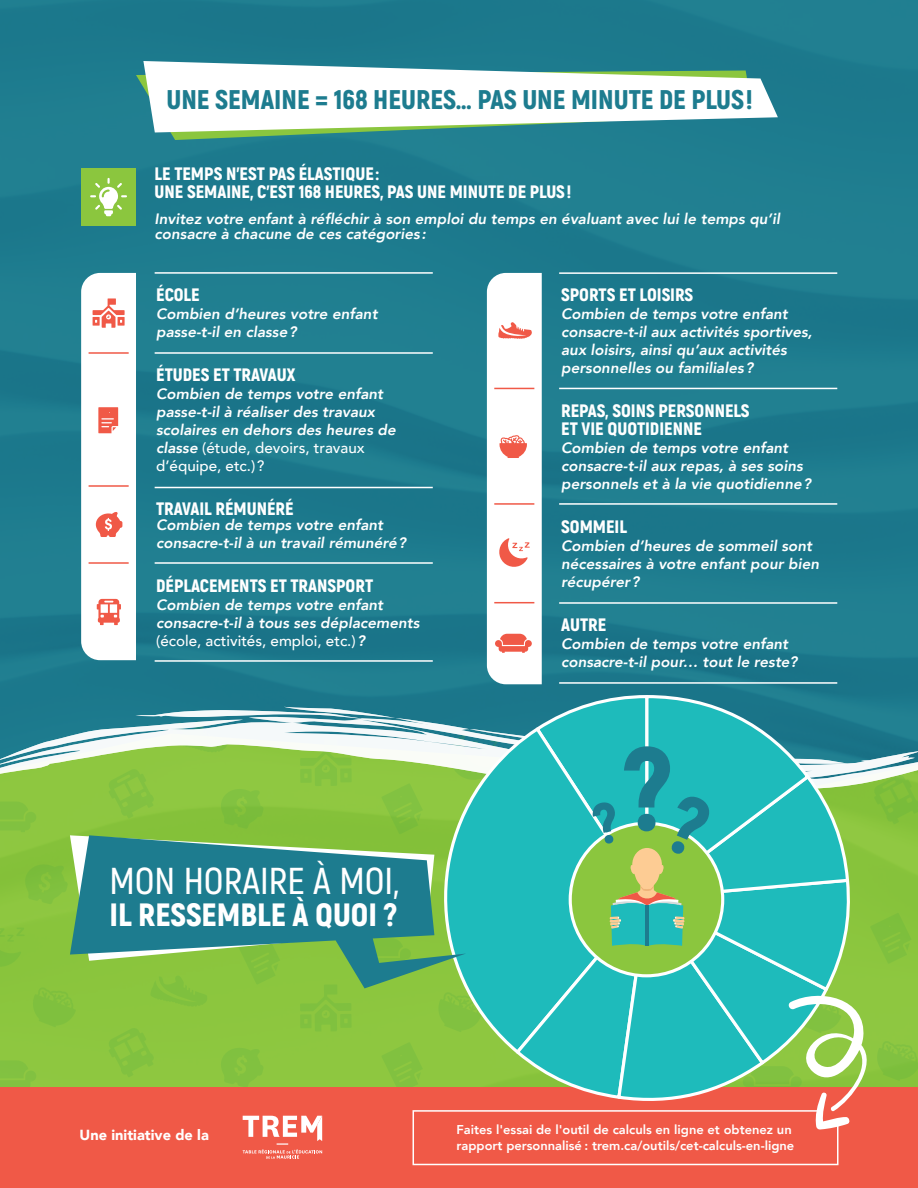
<style>
.page{position:relative;width:918px;height:1188px;background:#fff}
.page>*{position:absolute;margin:0;border:0;box-sizing:border-box;transform-origin:0 0}
.t1{font:900 117.15px "Akrobat";color:#1d7c8f}
.t2{font:600 37.5px "Akrobat";color:#fff}
.t3{font:900 32.25px "Akrobat";color:#fff}
.t4{font:900 27px "Akrobat";color:#1d7c8f}
.t5{font:900 18px/18px "Akrobat";color:#fff}
.t6{font:italic 800 15px/18px "Avenir";color:#fff}
.t7{font:900 14.55px "Avenir";color:#fff}
.t8{font:800 12.75px/15.3px "Avenir";color:#fff}
.s1{font-weight:500;font-style:normal}
</style>
<div class="page">
<div style="left:0;top:0;width:918px;height:1087px;background:#1e7c8e"></div>
<svg style="left:0;top:802px;width:36px;height:30px"></svg>
<svg style="left:25px;top:864px;width:43px;height:40px"></svg>
<svg style="left:31px;top:987px;width:45px;height:40px"></svg>
<svg style="left:0;top:921px;width:25px;height:49px"></svg>
<svg style="left:0;top:1060px;width:36px;height:27px"></svg>
<svg style="left:0;top:710px;width:108px;height:80px"></svg>
<svg style="left:136px;top:70px;width:617px;height:70px"></svg>
<svg style="left:143px;top:61px;width:635px;height:71px"></svg>
<div style="left:0;top:1087px;width:918px;height:101px;background:#f05947"></div>
<hr style="left:155px;top:352px;width:278px;height:2px;background:#fff">
<hr style="left:155px;top:272px;width:278px;height:2px;background:#fff">
<hr style="left:155px;top:660px;width:278px;height:2px;background:#fff">
<hr style="left:559px;top:272px;width:278px;height:2px;background:#fff">
<hr style="left:559px;top:388px;width:278px;height:1px;background:#fff">
<hr style="left:559px;top:682px;width:278px;height:2px;background:#fff">
<hr style="left:559px;top:503px;width:278px;height:2px;background:#fff">
<hr style="left:559px;top:602px;width:278px;height:2px;background:#fff">
<hr style="left:155px;top:487px;width:278px;height:1px;background:#fff">
<hr style="left:155px;top:562px;width:278px;height:2px;background:#fff">
<svg style="left:70px;top:835px;width:38px;height:153px;fill:#1d7c8f"></svg>
<div style="left:413px;top:1110px;width:425px;height:55px;border:2px solid #fff"></div>
<svg style="left:81px;top:273px;width:55px;height:387px"></svg>
<hr style="left:89px;top:352px;width:40px;height:2px;background:#f05947">
<hr style="left:89px;top:485px;width:40px;height:2px;background:#f05947">
<hr style="left:89px;top:562px;width:40px;height:2px;background:#f05947">
<svg style="left:487px;top:273px;width:55px;height:411px"></svg>
<div style="left:81px;top:168px;width:55px;height:57px;background:#8bc63e"></div>
<svg style="left:90px;top:178px;width:37px;height:38px"></svg>
<svg style="left:108px;top:693px;width:810px;height:466px"></svg>
<h3 class="t4" style="left:167px;top:82px;width:588px">UNE SEMAINE = 168 HEURES… PAS UNE MINUTE DE PLUS !</h3>
<p class="t5" style="left:155px;top:165px;width:418px">LE TEMPS N’EST PAS ÉLASTIQUE :<br>UNE SEMAINE, C’EST 168 HEURES, PAS UNE MINUTE DE PLUS !</p>
<p class="t6" style="left:155px;top:211px;width:627px;line-height:15px">Invitez votre enfant à réfléchir à son emploi du temps en évaluant avec lui le temps qu’il consacre à chacune de ces catégories :</p>
<p class="t5" style="left:156px;top:286px;width:45px">ÉCOLE</p>
<p class="t6" style="left:156px;top:305px;width:223px">Combien d’heures votre enfant passe-t-il en classe ?</p>
<p class="t5" style="left:156px;top:366px;width:141px">ÉTUDES ET TRAVAUX</p>
<p class="t6" style="left:156px;top:385px;width:241px">Combien de temps votre enfant passe-t-il à réaliser des travaux scolaires en dehors des heures de classe <span class="s1">(étude, devoirs, travaux d’équipe, etc.) ?</span></p>
<p class="t5" style="left:156px;top:500px;width:139px">TRAVAIL RÉMUNÉRÉ</p>
<p class="t6" style="left:156px;top:516px;width:252px">Combien de temps votre enfant consacre-t-il à un travail rémunéré ?</p>
<p class="t5" style="left:156px;top:577px;width:219px">DÉPLACEMENTS ET TRANSPORT</p>
<p class="t6" style="left:156px;top:596px;width:265px">Combien de temps votre enfant consacre-t-il à tous ses déplacements <span class="s1">(école, activités, emploi, etc.)</span> ?</p>
<h2 class="t2" style="left:109px;top:858px;width:291px">MON HORAIRE À MOI,</h2>
<h3 class="t3" style="left:109px;top:894px;width:289px">IL RESSEMBLE À QUOI ?</h3>
<p class="t5" style="left:561px;top:285px;width:134px">SPORTS ET LOISIRS</p>
<p class="t6" style="left:561px;top:305px;width:253px">Combien de temps votre enfant consacre-t-il aux activités sportives, aux loisirs, ainsi qu’aux activités personnelles ou familiales ?</p>
<p class="t5" style="left:561px;top:401px;width:190px">REPAS, SOINS PERSONNELS<br>ET VIE QUOTIDIENNE</p>
<p class="t6" style="left:561px;top:439px;width:251px">Combien de temps votre enfant consacre-t-il aux repas, à ses soins personnels et à la vie quotidienne ?</p>
<p class="t5" style="left:561px;top:517px;width:67px">SOMMEIL</p>
<p class="t6" style="left:561px;top:537px;width:259px">Combien d’heures de sommeil sont nécessaires à votre enfant pour bien récupérer ?</p>
<p class="t5" style="left:561px;top:615px;width:47px">AUTRE</p>
<p class="t6" style="left:561px;top:635px;width:238px">Combien de temps votre enfant consacre-t-il pour… tout le reste?</p>
<h1 class="t1" style="left:624px;top:713px;width:50px">?</h1>
<p class="t7" style="left:80px;top:1123px;width:131px">Une initiative de la</p>
<p class="t8" style="left:457px;top:1122px;width:339px">Faites l'essai de l'outil de calculs en ligne et obtenez un rapport personnalisé : trem.ca/outils/cet-calculs-en-ligne</p>
</div>
